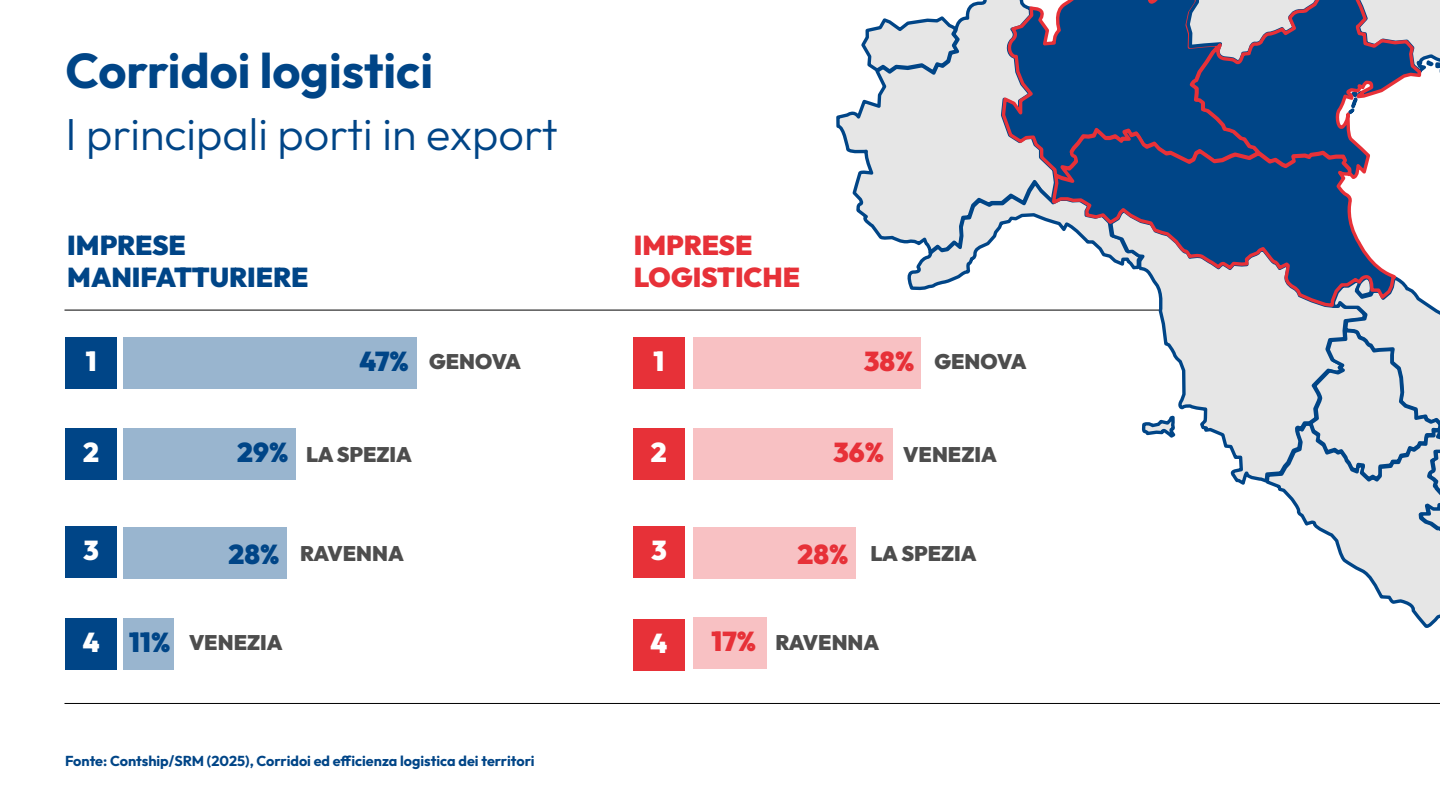
<style>
.page{position:relative;width:1440px;height:810px;background:#fff}
.page>*{position:absolute;margin:0;border:0;box-sizing:border-box;transform-origin:0 0}
.t1{font:700 48.75px "Outfit";color:#004587}
.t2{font:300 45px "Outfit";color:#004587}
.t3{font:900 27.15px/32.6px "Outfit";color:#004587}
.t4{font:900 27.15px/32.6px "Outfit";color:#e73138}
.t5{font:900 27.15px "Outfit";color:#fff}
.t6{font:900 21px "Outfit";color:#4d4d4d}
.t7{font:700 14.4px "Outfit";color:#004587}
.s1{font-size:27.15px;color:#004587}
.s2{font-size:27.15px;color:#e73138}
</style>
<div class="page">
<hr style="left:64px;top:310px;width:1096px;height:1px;background:#000">
<hr style="left:64px;top:703px;width:1376px;height:1px;background:#000">
<svg style="left:836px;top:111px;width:23px;height:102px"></svg>
<svg style="left:859px;top:0;width:581px;height:628px"></svg>
<svg style="left:1050px;top:125px;width:349px;height:184px"></svg>
<div style="left:693px;top:528px;width:162px;height:51px;background:#f8c1c3"></div>
<div style="left:65px;top:338px;width:52px;height:51px;background:#004587"></div>
<div style="left:123px;top:338px;width:294px;height:51px;background:#99b5cf"></div>
<div style="left:693px;top:338px;width:228px;height:51px;background:#f8c1c3"></div>
<div style="left:123px;top:528px;width:163px;height:51px;background:#99b5cf"></div>
<div style="left:123px;top:429px;width:173px;height:51px;background:#99b5cf"></div>
<div style="left:693px;top:429px;width:199px;height:51px;background:#f8c1c3"></div>
<div style="left:123px;top:619px;width:51px;height:51px;background:#99b5cf"></div>
<div style="left:693px;top:618px;width:73px;height:51px;background:#f8c1c3"></div>
<div style="left:633px;top:338px;width:51px;height:51px;background:#e73138"></div>
<div style="left:65px;top:429px;width:52px;height:51px;background:#004587"></div>
<div style="left:633px;top:429px;width:51px;height:51px;background:#e73138"></div>
<div style="left:65px;top:526px;width:52px;height:52px;background:#004587"></div>
<div style="left:633px;top:526px;width:51px;height:52px;background:#e73138"></div>
<div style="left:65px;top:619px;width:52px;height:51px;background:#004587"></div>
<div style="left:633px;top:619px;width:51px;height:52px;background:#e73138"></div>
<h1 class="t1" style="left:65px;top:38px;width:369px">Corridoi logistici</h1>
<h2 class="t2" style="left:65px;top:107px;width:494px">I principali porti in export</h2>
<h3 class="t3" style="left:67px;top:230px;width:243px">IMPRESE<br>MANIFATTURIERE</h3>
<h3 class="t4" style="left:634px;top:230px;width:168px">IMPRESE<br>LOGISTICHE</h3>
<h3 class="t5" style="left:86px;top:343px;width:12px">1</h3>
<h3 class="t6" style="left:359px;top:347px;width:163px"><span class="s1">47%</span> GENOVA</h3>
<h3 class="t6" style="left:864px;top:347px;width:164px"><span class="s2">38%</span> GENOVA</h3>
<h3 class="t5" style="left:653px;top:343px;width:12px">1</h3>
<h3 class="t5" style="left:83px;top:434px;width:17px">2</h3>
<h3 class="t5" style="left:651px;top:434px;width:17px">2</h3>
<h3 class="t3" style="left:237px;top:438px;width:53px">29%</h3>
<h3 class="t4" style="left:833px;top:438px;width:52px">36%</h3>
<h3 class="t6" style="left:306px;top:440px;width:108px">LA SPEZIA</h3>
<h3 class="t6" style="left:903px;top:440px;width:95px">VENEZIA</h3>
<h3 class="t5" style="left:83px;top:532px;width:17px">3</h3>
<h3 class="t5" style="left:651px;top:532px;width:17px">3</h3>
<h3 class="t3" style="left:228px;top:539px;width:52px">28%</h3>
<h3 class="t4" style="left:798px;top:539px;width:52px">28%</h3>
<h3 class="t6" style="left:300px;top:539px;width:105px">RAVENNA</h3>
<h3 class="t6" style="left:871px;top:539px;width:108px">LA SPEZIA</h3>
<h3 class="t3" style="left:129px;top:628px;width:43px">11%</h3>
<h3 class="t4" style="left:712px;top:627px;width:46px">17%</h3>
<h3 class="t5" style="left:83px;top:624px;width:18px">4</h3>
<h3 class="t5" style="left:650px;top:625px;width:18px">4</h3>
<h3 class="t6" style="left:189px;top:629px;width:95px">VENEZIA</h3>
<h3 class="t6" style="left:776px;top:629px;width:105px">RAVENNA</h3>
<p class="t7" style="left:65px;top:752px;width:471px">Fonte: Contship/SRM (2025), Corridoi ed efficienza logistica dei territori</p>
</div>
